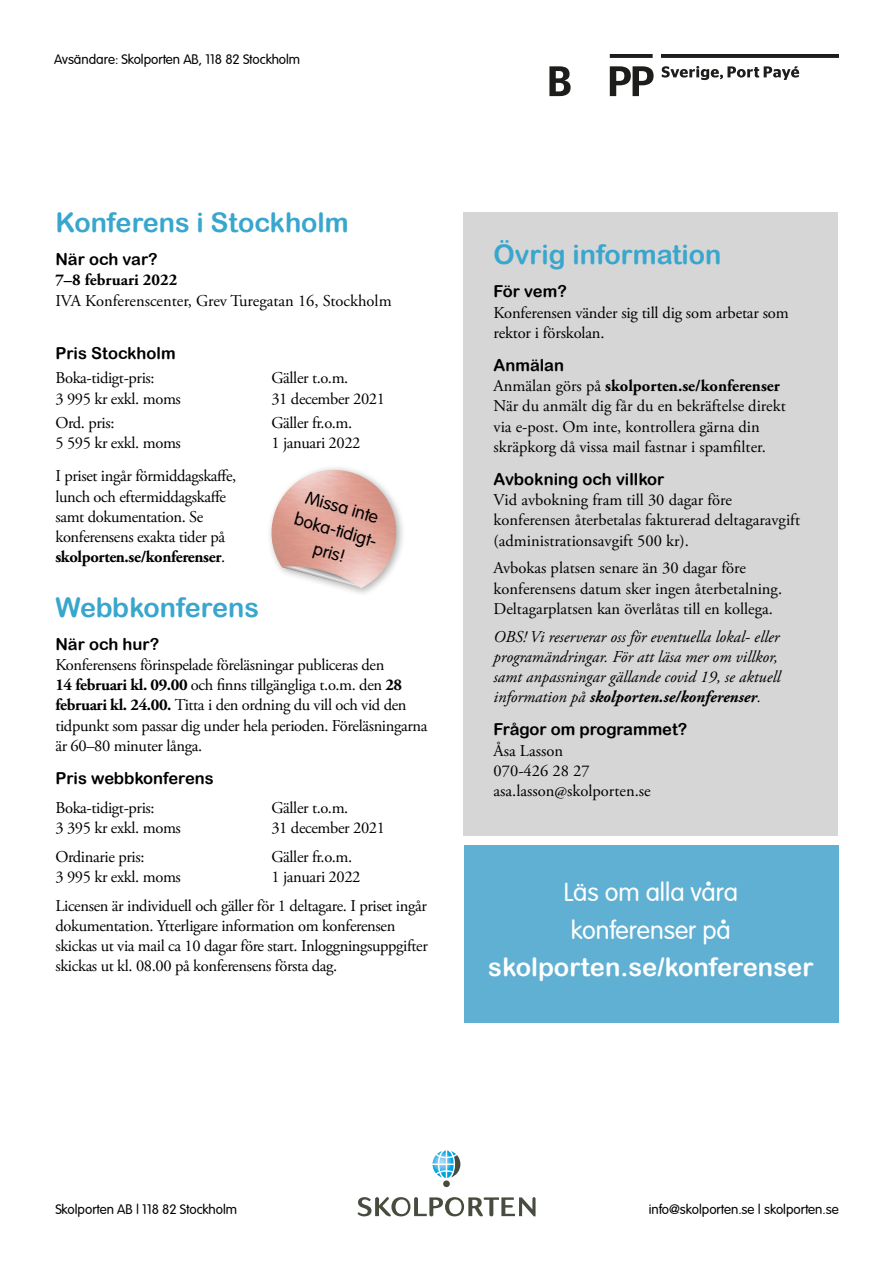
<style>
.page{position:relative;width:893px;height:1263px;background:#fff}
.page>*{position:absolute;margin:0;border:0;box-sizing:border-box;transform-origin:0 0}
.t1{font:27px "Arial Rounded MT Bold";color:#39a6cd}
.t2{font:25.5px/37.5px "Arial Rounded";color:#fff}
.t3{font:25.5px "Arial Rounded MT Bold";color:#fff}
.t4{font:17.7px/23.4px "Arial Rounded";color:#000;text-align:center}
.t5{font:16.5px/20.2px "Adobe Garamond Pro";letter-spacing:-.02em;color:#000}
.t6{font:16.5px/20.2px "Adobe Garamond Pro";color:#000}
.t7{font:italic 16.5px/20.2px "Adobe Garamond Pro";color:#000}
.t8{font:16.5px "Arial Rounded MT Bold";color:#000}
.t9{font:700 16.5px "Adobe Garamond Pro";color:#000}
.t10{font:13.5px "Arial Rounded";color:#000}
.s1{font-weight:700}
</style>
<div class="page">
<div style="left:465px;top:845px;width:374px;height:178px;background:#5fb0d3"></div>
<div style="left:266px;top:464px;width:140px;height:134px;background:#000;opacity:.33"></div>
<img style="left:266px;top:470px;width:139px;height:118px">
<svg style="left:282px;top:566px;width:79px;height:22px"></svg>
<svg style="left:357px;top:1197px;width:179px;height:19px"></svg>
<div style="left:443px;top:1180px;width:7px;height:7px;background:#464c3e;border-radius:50%"></div>
<svg style="left:433px;top:1150px;width:27px;height:28px"></svg>
<div style="left:463px;top:212px;width:374px;height:624px;background:#d6d6d6"></div>
<svg style="left:610px;top:54px;width:43px;height:4px"></svg>
<svg style="left:661px;top:54px;width:178px;height:4px"></svg>
<svg style="left:662px;top:66px;width:137px;height:14px"></svg>
<svg style="left:610px;top:66px;width:44px;height:30px"></svg>
<svg style="left:549px;top:66px;width:22px;height:30px"></svg>
<p class="t10" style="left:54px;top:50px;width:248px">Avsändare: Skolporten AB, 118 82 Stockholm</p>
<h1 class="t1" style="left:55px;top:207px;width:295px">Konferens i Stockholm</h1>
<p class="t8" style="left:55px;top:249px;width:104px">När och var?</p>
<p class="t9" style="left:55px;top:271px;width:123px">7–8 februari 2022</p>
<p class="t6" style="left:55px;top:291px;width:338px">IVA Konferenscenter, Grev Turegatan 16, Stockholm</p>
<p class="t8" style="left:55px;top:343px;width:122px">Pris Stockholm</p>
<p class="t5" style="left:55px;top:369px;width:101px">Boka-tidigt-pris:</p>
<p class="t5" style="left:271px;top:369px;width:79px">Gäller t.o.m.</p>
<p class="t5" style="left:55px;top:389px;width:127px">3 995 kr exkl. moms</p>
<p class="t5" style="left:271px;top:389px;width:115px">31 december 2021</p>
<p class="t5" style="left:55px;top:413px;width:61px">Ord. pris:</p>
<p class="t5" style="left:271px;top:413px;width:82px">Gäller fr.o.m.</p>
<p class="t5" style="left:55px;top:434px;width:127px">5 595 kr exkl. moms</p>
<p class="t5" style="left:271px;top:434px;width:91px">1 januari 2022</p>
<p class="t5" style="left:55px;top:467px;width:182px">I priset ingår förmiddagskaffe, lunch och eftermiddagskaffe samt dokumentation. Se konferensens exakta tider på <span class="s1">skolporten.se/konferenser</span>.</p>
<h1 class="t1" style="left:55px;top:591px;width:205px">Webbkonferens</h1>
<p class="t8" style="left:55px;top:634px;width:105px">När och hur?</p>
<p class="t5" style="left:55px;top:655px;width:374px">Konferensens förinspelade föreläsningar publiceras den<br><span class="s1">14 februari kl. 09.00</span> och finns tillgängliga t.o.m. den <span class="s1">28 februari kl. 24.00.</span> Titta i den ordning du vill och vid den tidpunkt som passar dig under hela perioden. Föreläsningarna är 60–80 minuter långa.</p>
<p class="t8" style="left:55px;top:768px;width:160px">Pris webbkonferens</p>
<p class="t5" style="left:55px;top:798px;width:101px">Boka-tidigt-pris:</p>
<p class="t5" style="left:271px;top:798px;width:79px">Gäller t.o.m.</p>
<p class="t5" style="left:55px;top:818px;width:127px">3 395 kr exkl. moms</p>
<p class="t5" style="left:271px;top:818px;width:115px">31 december 2021</p>
<p class="t5" style="left:55px;top:847px;width:91px">Ordinarie pris:</p>
<p class="t5" style="left:271px;top:847px;width:82px">Gäller fr.o.m.</p>
<p class="t5" style="left:55px;top:867px;width:127px">3 995 kr exkl. moms</p>
<p class="t4" style="left:305px;top:483px;width:89px;rotate:16deg">Missa inte boka-tidigt&shy;pris!</p>
<p class="t5" style="left:55px;top:863px;width:373px;line-height:28.8px;text-indent:216px">1 januari 2022<br>Licensen är individuell och gäller för 1 deltagare. I priset ingår</p>
<p class="t5" style="left:55px;top:916px;width:374px">dokumentation. Ytterligare information om konferensen skickas ut via mail ca 10 dagar före start. Inloggningsuppgifter skickas ut kl. 08.00 på konferensens första dag.</p>
<h1 class="t1" style="left:494px;top:239px;width:229px">Övrig information</h1>
<p class="t8" style="left:494px;top:282px;width:75px">För vem?</p>
<p class="t5" style="left:494px;top:303px;width:297px">Konferensen vänder sig till dig som arbetar som rektor i förskolan.</p>
<p class="t8" style="left:494px;top:355px;width:72px">Anmälan</p>
<p class="t6" style="left:494px;top:376px;width:294px">Anmälan görs på <span class="s1">skolporten.se/konferenser </span>När du anmält dig får du en bekräftelse direkt via e-post. Om inte, kontrollera gärna din skräpkorg då vissa mail fastnar i spamfilter.</p>
<p class="t8" style="left:494px;top:469px;width:172px">Avbokning och villkor</p>
<p class="t6" style="left:494px;top:490px;width:308px">Vid avbokning fram till 30 dagar fö re konferensen återbetalas fakturerad deltagaravgift (administrationsavgift 500 kr).</p>
<p class="t6" style="left:494px;top:559px;width:290px">Avbokas platsen senare än 30 dagar fö re konferensens datum sker ingen återbetalning.<br>Deltagarplatsen kan överlåtas till en kollega.</p>
<p class="t7" style="left:494px;top:627px;width:288px">OBS! Vi reserverar oss för eventuella lokal- eller programändringar. För att läsa mer om villkor, samt anpassningar gällande covid 19, se aktuell information på <span class="s1">skolporten.se/konferenser</span>.</p>
<p class="t8" style="left:494px;top:720px;width:195px">Frågor om programmet?</p>
<p class="t6" style="left:494px;top:741px;width:159px">Åsa Lasson<br>070-426 28 27 asa.lasson@skolporten.se</p>
<h2 class="t2" style="left:564px;top:872px;width:176px">Läs om alla våra konferenser på</h2>
<h2 class="t3" style="left:488px;top:952px;width:327px">skolporten.se/konferenser</h2>
<p class="t10" style="left:55px;top:1199px;width:183px">Skolporten AB | 118 82 Stockholm</p>
<p class="t10" style="left:649px;top:1199px;width:191px">info@skolporten.se | skolporten.se</p>
</div>
